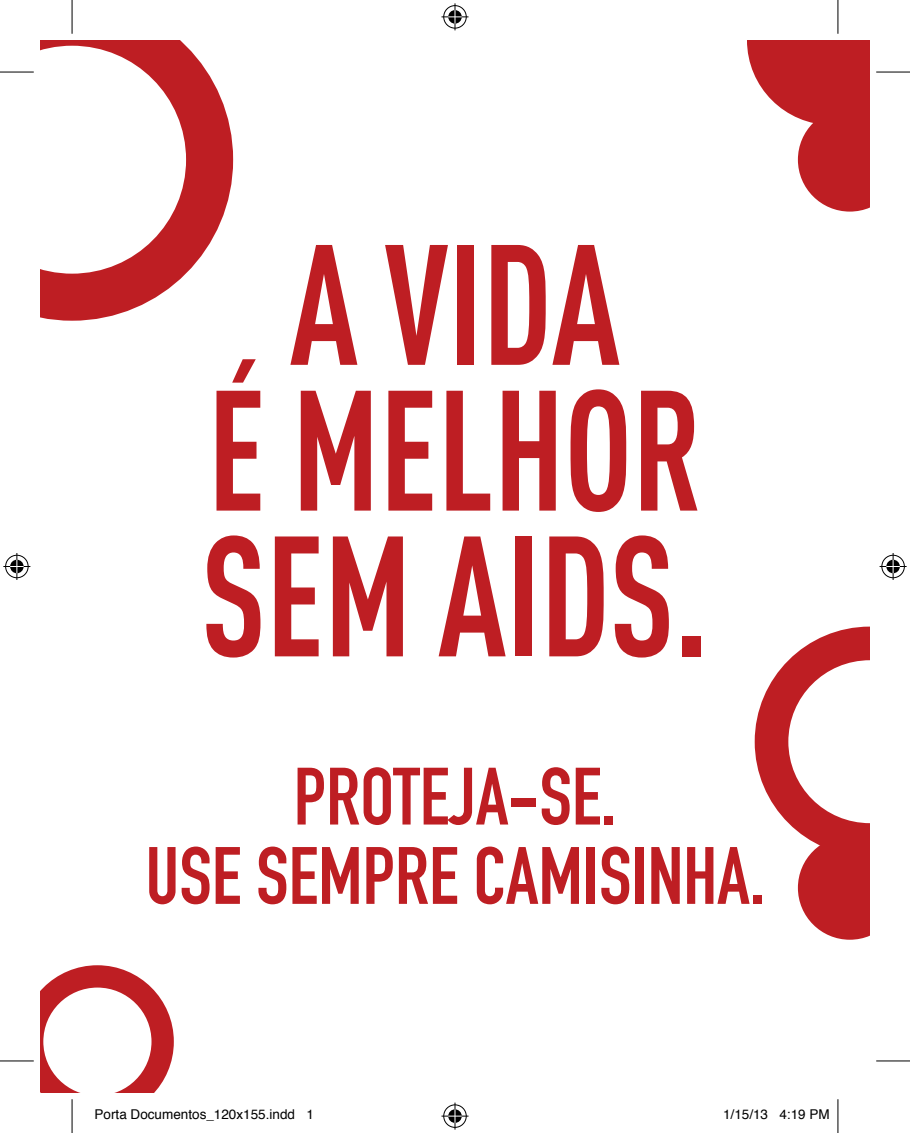
<style>
.page{position:relative;width:910px;height:1133px;background:#fff}
.page>*{position:absolute;margin:0;border:0;box-sizing:border-box;transform-origin:0 0}
.t1{font:700 168.3px "DIN Cond";color:#be1e23;scale:.87 1}
.t2{font:79.88px "DIN Engschrift";color:#be1e23}
.t3{font:13.5px "Helvetica";color:#000}
</style>
<div class="page">
<svg style="left:40px;top:40px;width:193px;height:281px"></svg>
<svg style="left:747px;top:40px;width:122px;height:172px"></svg>
<svg style="left:754px;top:626px;width:115px;height:313px"></svg>
<svg style="left:40px;top:965px;width:134px;height:127px"></svg>
<hr style="left:0;top:72px;width:34px;height:1px;background:#000">
<hr style="left:876px;top:72px;width:33px;height:1px;background:#000">
<hr style="left:0;top:1060px;width:34px;height:1px;background:#000">
<hr style="left:876px;top:1060px;width:33px;height:1px;background:#000">
<hr style="left:72px;top:0;width:1px;height:34px;background:#000">
<hr style="left:72px;top:1099px;width:1px;height:34px;background:#000">
<hr style="left:837px;top:0;width:1px;height:34px;background:#000">
<hr style="left:837px;top:1099px;width:1px;height:34px;background:#000">
<svg style="left:441px;top:3px;width:27px;height:27px"></svg>
<svg style="left:441px;top:1102px;width:27px;height:27px"></svg>
<svg style="left:3px;top:553px;width:27px;height:27px"></svg>
<svg style="left:879px;top:553px;width:27px;height:27px"></svg>
<p class="t1" style="left:290px;top:202px;width:381px">A VIDA</p>
<p class="t1" style="left:208px;top:348px;width:570px">É MELHOR</p>
<p class="t1" style="left:201px;top:494px;width:584px">SEM AIDS.</p>
<p class="t2" style="left:294px;top:749px;width:324px">PROTEJA-SE.</p>
<p class="t2" style="left:145px;top:829px;width:620px">USE SEMPRE CAMISINHA.</p>
<p class="t3" style="left:95px;top:1104px;width:221px">Porta Documentos_120x155.indd 1</p>
<p class="t3" style="left:723px;top:1104px;width:108px">1/15/13 4:19 PM</p>
</div>
